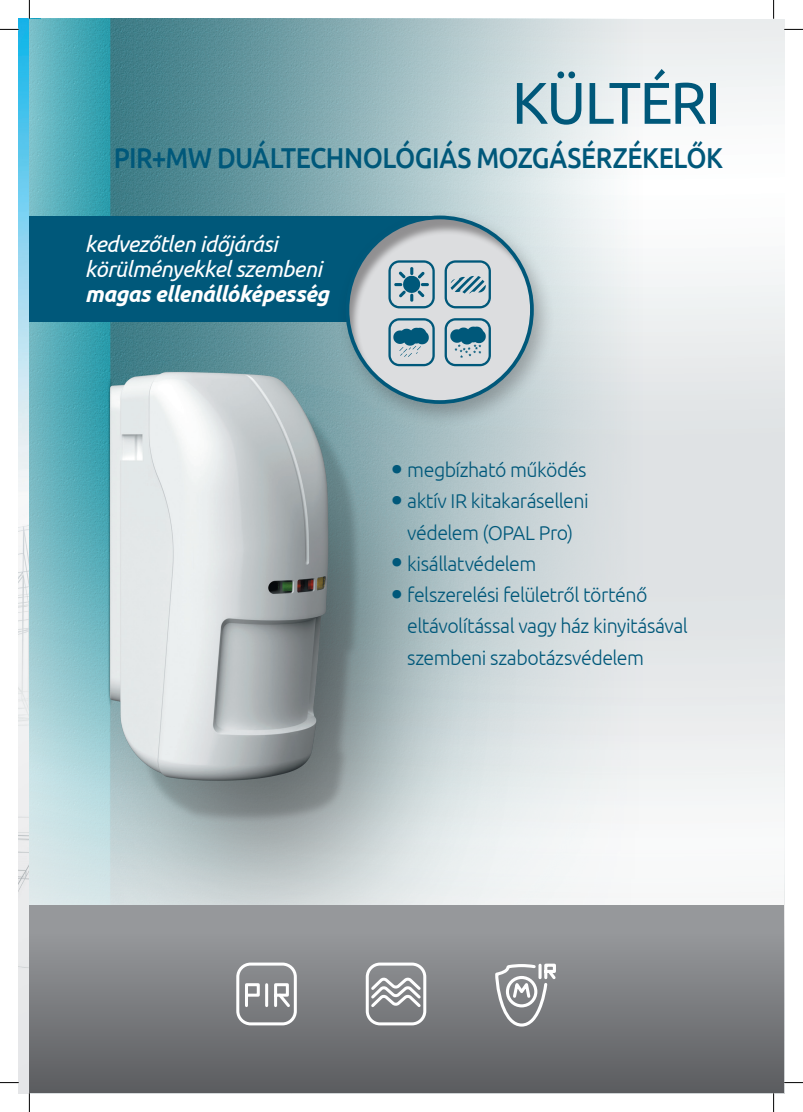
<style>
.page{position:relative;width:803px;height:1112px;background:#fff}
.page>*{position:absolute;margin:0;border:0;box-sizing:border-box;transform-origin:0 0}
.t1{font:58.75px "Ubuntu";letter-spacing:-.025em;color:#00587a}
.t2{font:500 28.75px "Ubuntu";letter-spacing:-.02em;color:#00587a;scale:.9 1}
.t3{font:italic 22.5px/25px "Ubuntu";letter-spacing:-.025em;color:#fff}
.t4{font:italic 700 22.5px "Ubuntu";letter-spacing:-.025em;color:#fff}
.t5{font:300 20px/31.2px "Ubuntu";letter-spacing:-.025em;color:#00587a;text-align:center}
.s1{font-weight:700;font-size:30px}
</style>
<div class="page">
<img style="left:19px;top:19px;width:10px;height:544px">
<img style="left:19px;top:563px;width:10px;height:529px">
<div style="left:29px;top:683px;width:755px;height:409px;background:#f3f5f5"></div>
<img style="left:29px;top:19px;width:700px;height:885px">
<div style="left:29px;top:905px;width:755px;height:187px;background:#96989b"></div>
<div style="left:29px;top:933px;width:755px;height:159px;background:linear-gradient(to bottom,#96989b,#5b5c5f)"></div>
<div style="left:366px;top:962px;width:60px;height:63px;border:3px solid #fff;border-radius:13px"></div>
<svg style="left:368px;top:974px;width:55px;height:35px;background:#a6a7a9"></svg>
<svg style="left:243px;top:981px;width:18px;height:27px"></svg>
<hr style="left:265px;top:984px;width:3px;height:21px;background:#fff">
<svg style="left:273px;top:981px;width:20px;height:28px"></svg>
<div style="left:236px;top:962px;width:61px;height:63px;border:3px solid #fff;border-radius:13px"></div>
<svg style="left:494px;top:961px;width:64px;height:66px"></svg>
<div style="left:29px;top:216px;width:411px;height:106px;background:#00587a"></div>
<div style="left:336px;top:209px;width:219px;height:219px;background:#231f20;opacity:.3"></div>
<div style="left:344px;top:213px;width:191px;height:191px;background:#231f20;opacity:.4"></div>
<svg style="left:445px;top:318px;width:46px;height:48px;background:#83a7b6"></svg>
<svg style="left:388px;top:318px;width:47px;height:48px;background:#86a9b7"></svg>
<svg style="left:445px;top:260px;width:46px;height:48px;background:#a1b9c4"></svg>
<svg style="left:388px;top:260px;width:47px;height:48px"></svg>
<div style="left:345px;top:215px;width:189px;height:189px;border:4px solid #00587a;border-radius:50%"></div>
<svg style="left:0;top:29px;width:19px;height:1px"></svg>
<svg style="left:784px;top:29px;width:19px;height:1px"></svg>
<svg style="left:0;top:1081px;width:19px;height:2px"></svg>
<svg style="left:784px;top:1081px;width:19px;height:2px"></svg>
<svg style="left:29px;top:0;width:1px;height:19px"></svg>
<svg style="left:29px;top:1092px;width:1px;height:19px"></svg>
<svg style="left:773px;top:0;width:1px;height:19px"></svg>
<svg style="left:773px;top:1092px;width:1px;height:19px"></svg>
<h1 class="t1" style="left:512px;top:67px;width:210px">KÜLTÉRI</h1>
<h2 class="t2" style="left:114px;top:139px;width:678px">PIR+MW DUÁLTECHNOLÓGIÁS MOZGÁSÉRZÉKELŐK</h2>
<p class="t3" style="left:85px;top:230px;width:238px">kedvezőtlen időjárási körülményekkel szembeni</p>
<p class="t4" style="left:85px;top:280px;width:245px">magas ellenállóképesség</p>
<p class="t5" style="left:391px;top:453px;width:197px"><span class="s1">•</span> megbízható működés</p>
<p class="t5" style="left:391px;top:485px;width:199px"><span class="s1">•</span> aktív IR kitakaráselleni védelem (OPAL Pro)</p>
<p class="t5" style="left:391px;top:547px;width:146px"><span class="s1">•</span> kisállatvédelem</p>
<p class="t5" style="left:407px;top:578px;width:282px;text-align:left;text-indent:-16px"><span class="s1">•</span> felszerelési felületről történő eltávolítással vagy ház kinyitásával szembeni szabotázsvédelem</p>
</div>
